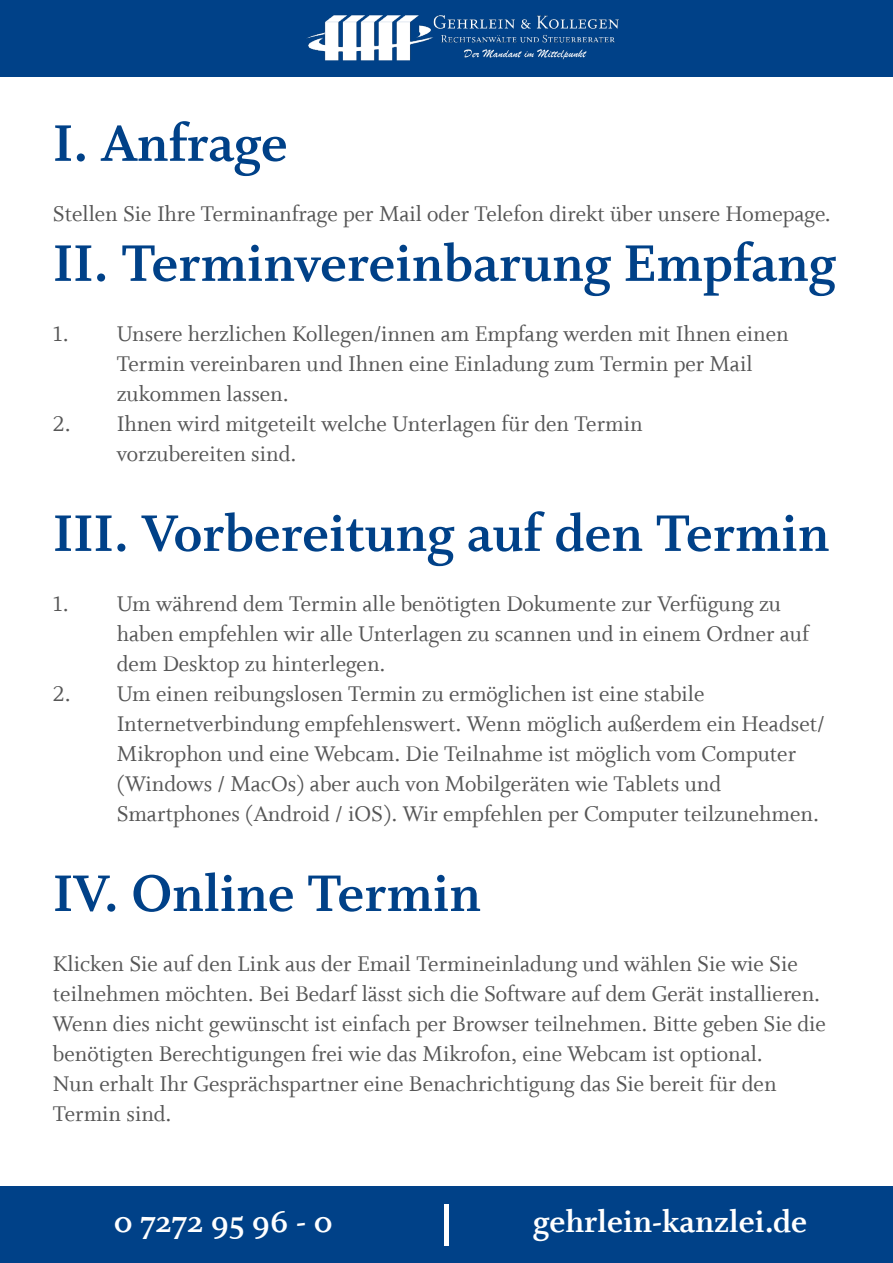
<style>
.page{position:relative;width:893px;height:1263px;background:#fff}
.page>*{position:absolute;margin:0;border:0;box-sizing:border-box;transform-origin:0 0}
.t1{font:57.45px "Whitman Bold Os F";color:#004188}
.t2{font:34.5px "Whitman Bold Os F";color:#fff}
.t3{font:24px/30px "Whitman Roman LF";color:#565656}
</style>
<div class="page">
<div style="left:0;top:0;width:893px;height:77px;background:#004188"></div>
<div style="left:0;top:1186px;width:893px;height:77px;background:#004188"></div>
<div style="left:444px;top:1204px;width:5px;height:41px;background:#fff"></div>
<img style="left:306px;top:15px;width:313px;height:46px">
<h1 class="t1" style="left:53px;top:121px;width:236px">I. Anfrage</h1>
<p class="t3" style="left:53px;top:201px;width:779px">Stellen Sie Ihre Terminanfrage per Mail oder Telefon direkt über unsere Homepage.</p>
<h1 class="t1" style="left:53px;top:241px;width:784px">II. Terminvereinbarung Empfang</h1>
<p class="t3" style="left:117px;top:321px;width:673px;text-indent:-64px">1. Unsere herzlichen Kollegen/innen am Empfang werden mit Ihnen einen<br>Termin vereinbaren und Ihnen eine Einladung zum Termin per Mail zukommen lassen.</p>
<p class="t3" style="left:117px;top:411px;width:527px;text-indent:-64px">2. Ihnen wird mitgeteilt welche Unterlagen für den Termin vorzubereiten sind.</p>
<h1 class="t1" style="left:53px;top:511px;width:778px">III. Vorbereitung auf den Termin</h1>
<p class="t3" style="left:117px;top:591px;width:694px;text-indent:-64px">1. Um während dem Termin alle benötigten Dokumente zur Verfügung zu haben empfehlen wir alle Unterlagen zu scannen und in einem Ordner auf dem Desktop zu hinterlegen.</p>
<p class="t3" style="left:117px;top:681px;width:709px;text-indent:-64px">2. Um einen reibungslosen Termin zu ermöglichen ist eine stabile Internetverbindung empfehlenswert. Wenn möglich außerdem ein Headset/ Mikrophon und eine Webcam. Die Teilnahme ist möglich vom Computer (Windows / MacOs) aber auch von Mobilgeräten wie Tablets und Smartphones (Android / iOS). Wir empfehlen per Computer teilzunehmen.</p>
<h1 class="t1" style="left:53px;top:871px;width:430px">IV. Online Termin</h1>
<p class="t3" style="left:53px;top:951px;width:774px">Klicken Sie auf den Link aus der Email Termineinladung und wählen Sie wie Sie teilnehmen möchten. Bei Bedarf lässt sich die Software auf dem Gerät installieren.<br>Wenn dies nicht gewünscht ist einfach per Browser teilnehmen. Bitte geben Sie die benötigten Berechtigungen frei wie das Mikrofon, eine Webcam ist optional.<br>Nun erhalt Ihr Gesprächspartner eine Benachrichtigung das Sie bereit für den Termin sind.</p>
<h2 class="t2" style="left:114px;top:1208px;width:220px">072729596-0</h2>
<h2 class="t2" style="left:533px;top:1207px;width:276px">gehrlein-kanzlei.de</h2>
</div>
